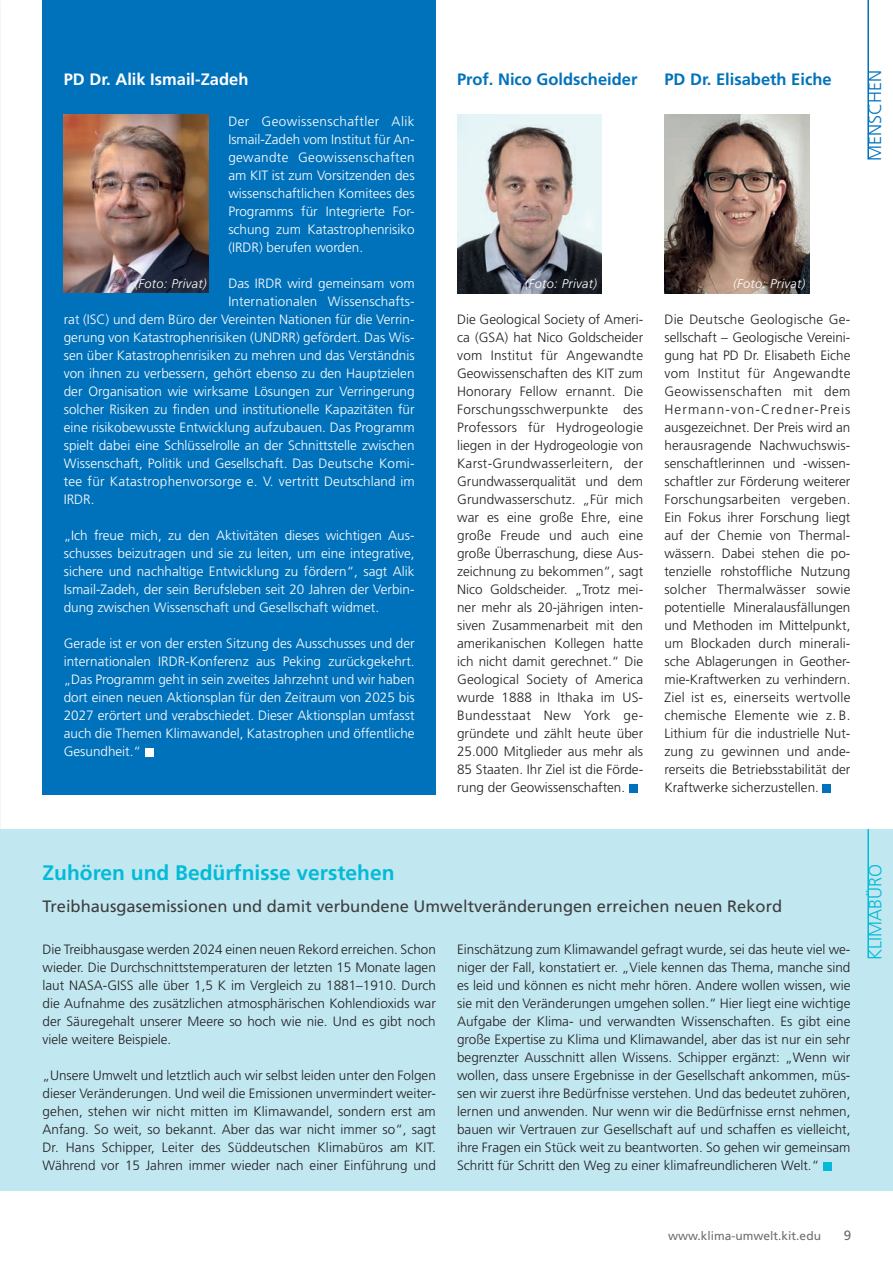
<style>
.page{position:relative;width:893px;height:1263px;background:#fff}
.page>*{position:absolute;margin:0;border:0;box-sizing:border-box;transform-origin:0 0}
.Kasten_Titel{font:700 21px "Frutiger";color:#03bbd7}
.t1{font:300 18px "Frutiger";color:#03bbd7}
.t2{font:300 18px "Frutiger";color:#0072bc}
.Kasten_Titel-2{font:16.5px "Frutiger";color:#3e3e3f}
.Headline_Menschen{font:700 16.5px "Frutiger";color:#0072bc}
.Headline_klein{font:700 16.5px "Frutiger";color:#fff}
.Fliesstext{font:300 13.5px/18px "Frutiger";color:#231f20;text-align:justify}
.Fliesstext-2{font:300 13.5px/18px "Frutiger";color:#fff;text-align:justify}
.Fliesstext-3{font:300 13.5px "Frutiger";letter-spacing:.02em;color:#fff}
.t3{font:13.5px "Frutiger";color:#6c6d70}
.BU{font:italic 300 12.75px "Frutiger";letter-spacing:.025em;color:#fff}
.t4{font:12px "Frutiger";color:#6c6d70}
</style>
<div class="page">
<div style="left:0;top:829px;width:893px;height:362px;background:#c1e7f1"></div>
<hr style="left:867px;top:829px;width:2px;height:129px;background:#03bbd7">
<div style="left:43px;top:0;width:393px;height:794px;background:#0072bc"></div>
<div style="left:145px;top:748px;width:8px;height:8px;background:#fff"></div>
<div style="left:823px;top:1162px;width:8px;height:8px;background:#03bbd7"></div>
<img style="left:64px;top:115px;width:144px;height:177px">
<div style="left:629px;top:784px;width:8px;height:8px;background:#0072bc"></div>
<img style="left:457px;top:115px;width:145px;height:178px">
<div style="left:823px;top:784px;width:8px;height:8px;background:#0072bc"></div>
<img style="left:664px;top:115px;width:145px;height:178px">
<hr style="left:867px;top:0;width:2px;height:159px;background:#0072bc">
<h1 class="Headline_klein" style="left:64px;top:69px;width:186px">PD Dr. Alik Ismail-Zadeh</h1>
<h1 class="Headline_Menschen" style="left:457px;top:69px;width:182px">Prof. Nico Goldscheider</h1>
<p class="Fliesstext-2" style="left:228px;top:113px;width:188px">Der Geowissenschaftler Alik Ismail-Zadeh vom Institut für An&shy;gewandte Geowissenschaften am KIT ist zum Vorsitzenden des wissenschaftlichen Komitees des Programms für Integrierte For&shy;schung zum Katastrophenrisiko (IRDR) berufen worden.</p>
<p class="Fliesstext-2" style="left:228px;top:275px;width:188px">Das IRDR wird gemeinsam vom</p>
<p class="Fliesstext-2" style="left:228px;top:293px;width:188px">Internationalen Wissenschafts-</p>
<p class="Fliesstext-2" style="left:64px;top:311px;width:352px">rat (ISC) und dem Büro der Vereinten Nationen für die Verrin-</p>
<p class="Fliesstext-2" style="left:64px;top:329px;width:352px">gerung von Katastrophenrisiken (UNDRR) gefördert. Das Wis-</p>
<p class="Fliesstext-2" style="left:64px;top:347px;width:352px">sen über Katastrophenrisiken zu mehren und das Verständnis</p>
<p class="Fliesstext-2" style="left:64px;top:365px;width:352px">von ihnen zu verbessern, gehört ebenso zu den Hauptzielen</p>
<p class="Fliesstext-2" style="left:64px;top:383px;width:352px">der Organisation wie wirksame Lösungen zur Verringerung</p>
<p class="Fliesstext-2" style="left:64px;top:401px;width:352px">solcher Risiken zu finden und institutionelle Kapazitäten für</p>
<p class="Fliesstext-2" style="left:64px;top:419px;width:352px">eine risikobewusste Entwicklung aufzubauen. Das Programm</p>
<p class="Fliesstext-2" style="left:64px;top:437px;width:352px">spielt dabei eine Schlüsselrolle an der Schnittstelle zwischen</p>
<p class="Fliesstext-2" style="left:64px;top:455px;width:352px">Wissenschaft, Politik und Gesellschaft. Das Deutsche Komi-</p>
<p class="Fliesstext-3" style="left:64px;top:474px;width:352px">tee für Katastrophenvorsorge e. V. vertritt Deutschland im</p>
<p class="Fliesstext-2" style="left:64px;top:491px;width:32px">IRDR.</p>
<p class="Fliesstext-2" style="left:64px;top:527px;width:352px">„Ich freue mich, zu den Aktivitäten dieses wichtigen Aus&shy;schusses beizutragen und sie zu leiten, um eine integrative, sichere und nachhaltige Entwicklung zu fördern“, sagt Alik Ismail-Zadeh, der sein Berufsleben seit 20 Jahren der Verbin&shy;dung zwischen Wissenschaft und Gesellschaft widmet.</p>
<p class="Fliesstext-2" style="left:64px;top:635px;width:352px">Gerade ist er von der ersten Sitzung des Ausschusses und der internationalen IRDR-Konferenz aus Peking zurückgekehrt. „Das Programm geht in sein zweites Jahrzehnt und wir haben dort einen neuen Aktionsplan für den Zeitraum von 2025 bis 2027 erörtert und verabschiedet. Dieser Aktionsplan umfasst auch die Themen Klimawandel, Katastrophen und öffentliche Gesundheit.“</p>
<p class="BU" style="left:135px;top:276px;width:74px">(Foto: Privat)</p>
<p class="BU" style="left:525px;top:276px;width:74px">(Foto: Privat)</p>
<p class="Fliesstext" style="left:457px;top:311px;width:188px">Die Geological Society of Ameri&shy;ca (GSA) hat Nico Goldscheider vom Institut für Angewandte Geowissenschaften des KIT zum Honorary Fellow ernannt. Die Forschungsschwerpunkte des Professors für Hydrogeologie liegen in der Hydrogeologie von Karst-Grundwasserleitern, der Grundwasserqualität und dem Grundwasserschutz. „Für mich war es eine große Ehre, eine große Freude und auch eine große Überraschung, diese Aus&shy;zeichnung zu bekommen“, sagt Nico Goldscheider. „Trotz mei&shy;ner mehr als 20-jährigen inten&shy;siven Zusammenarbeit mit den amerikanischen Kollegen hatte ich nicht damit gerechnet.“ Die Geological Society of America wurde 1888 in Ithaka im US-Bundesstaat New York ge&shy;gründete und zählt heute über 25.000 Mitglieder aus mehr als 85 Staaten. Ihr Ziel ist die Förde&shy;rung der Geowissenschaften.</p>
<h1 class="Headline_Menschen" style="left:664px;top:69px;width:169px">PD Dr. Elisabeth Eiche</h1>
<h2 class="t2" style="left:865px;top:161px;width:93px;rotate:-90deg">MENSCHEN</h2>
<p class="BU" style="left:733px;top:276px;width:74px">(Foto: Privat)</p>
<p class="Fliesstext" style="left:664px;top:311px;width:188px">Die Deutsche Geologische Ge&shy;sellschaft – Geologische Vereini&shy;gung hat PD Dr. Elisabeth Eiche vom Institut für Angewandte Geowissenschaften mit dem Hermann-von-Credner-Preis ausgezeichnet. Der Preis wird an herausragende Nachwuchswis&shy;senschaftlerinnen und -wissen&shy;schaftler zur Förderung weiterer Forschungsarbeiten vergeben.<br>Ein Fokus ihrer Forschung liegt auf der Chemie von Thermal&shy;wässern. Dabei stehen die po&shy;tenzielle rohstoffliche Nutzung solcher Thermalwässer sowie potentielle Mineralausfällungen und Methoden im Mittelpunkt, um Blockaden durch minerali&shy;sche Ablagerungen in Geother&shy;mie-Kraftwerken zu verhindern.<br>Ziel ist es, einerseits wertvolle chemische Elemente wie z. B.<br>Lithium für die industrielle Nut&shy;zung zu gewinnen und ande&shy;rerseits die Betriebsstabilität der Kraftwerke sicherzustellen.</p>
<p class="Kasten_Titel" style="left:43px;top:860px;width:354px">Zuhören und Bedürfnisse verstehen</p>
<p class="Kasten_Titel-2" style="left:43px;top:897px;width:741px">Treibhausgasemissionen und damit verbundene Umweltveränderungen erreichen neuen Rekord</p>
<p class="Fliesstext" style="left:43px;top:941px;width:395px">Die Treibhausgase werden 2024 einen neuen Rekord erreichen. Schon wieder. Die Durchschnittstemperaturen der letzten 15 Monate lagen laut NASA-GISS alle über 1,5 K im Vergleich zu 1881–1910. Durch die Aufnahme des zusätzlichen atmosphärischen Kohlendioxids war der Säuregehalt unserer Meere so hoch wie nie. Und es gibt noch viele weitere Beispiele.</p>
<p class="Fliesstext" style="left:43px;top:1067px;width:395px">„Unsere Umwelt und letztlich auch wir selbst leiden unter den Folgen dieser Veränderungen. Und weil die Emissionen unvermindert weiter&shy;gehen, stehen wir nicht mitten im Klimawandel, sondern erst am Anfang. So weit, so bekannt. Aber das war nicht immer so“, sagt Dr. Hans Schipper, Leiter des Süddeutschen Klimabüros am KIT.<br>Während vor 15 Jahren immer wieder nach einer Einführung und</p>
<p class="Fliesstext" style="left:457px;top:941px;width:395px">Einschätzung zum Klimawandel gefragt wurde, sei das heute viel we&shy;niger der Fall, konstatiert er. „Viele kennen das Thema, manche sind es leid und können es nicht mehr hören. Andere wollen wissen, wie sie mit den Veränderungen umgehen sollen.“ Hier liegt eine wichtige Aufgabe der Klima- und verwandten Wissenschaften. Es gibt eine große Expertise zu Klima und Klimawandel, aber das ist nur ein sehr begrenzter Ausschnitt allen Wissens. Schipper ergänzt: „Wenn wir wollen, dass unsere Ergebnisse in der Gesellschaft ankommen, müs&shy;sen wir zuerst ihre Bedürfnisse verstehen. Und das bedeutet zuhören, lernen und anwenden. Nur wenn wir die Bedürfnisse ernst nehmen, bauen wir Vertrauen zur Gesellschaft auf und schaffen es vielleicht, ihre Fragen ein Stück weit zu beantworten. So gehen wir gemeinsam Schritt für Schritt den Weg zu einer klimafreundlicheren Welt.“</p>
<p class="t1" style="left:865px;top:960px;width:98px;rotate:-90deg">KLIMABÜRO</p>
<p class="t4" style="left:668px;top:1228px;width:154px">www.klima-umwelt.kit.edu</p>
<p class="t3" style="left:844px;top:1227px;width:9px">9</p>
</div>
